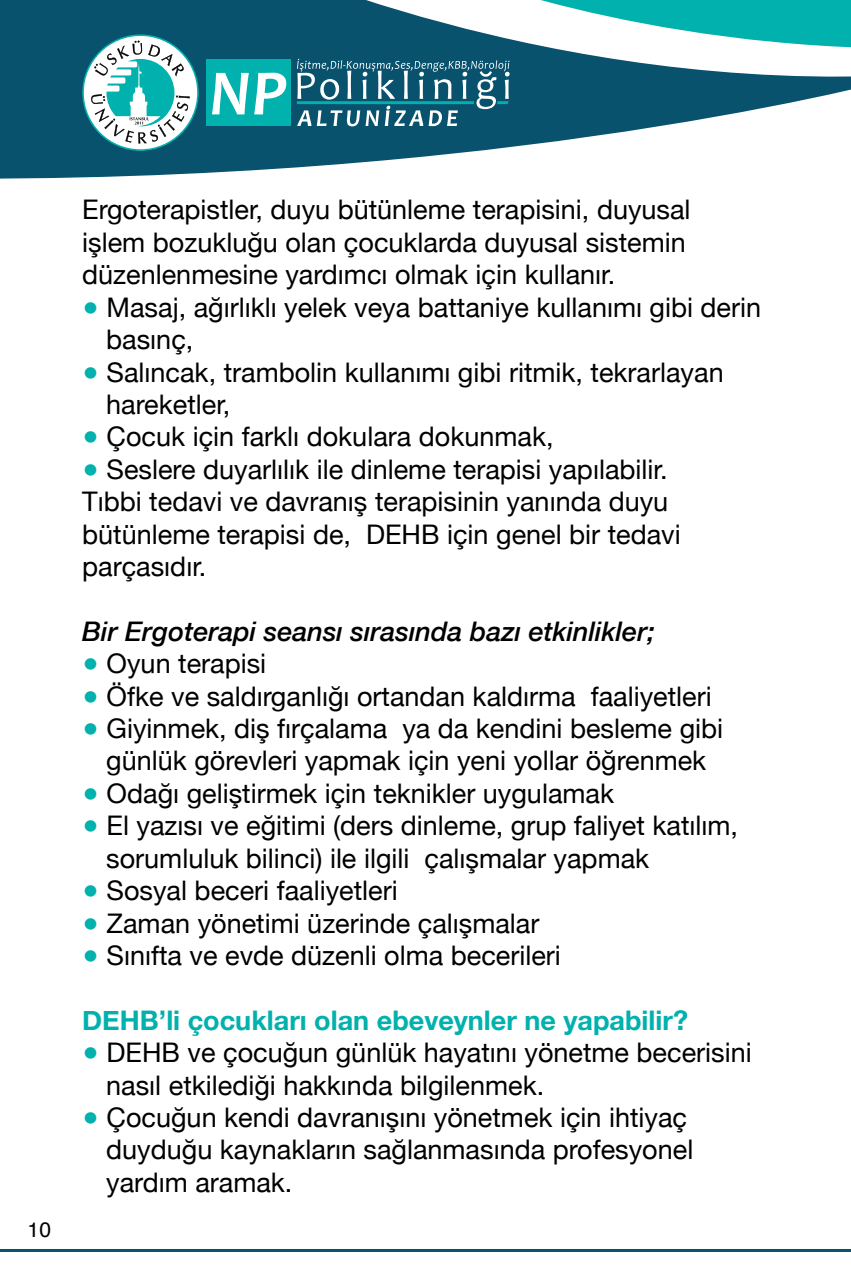
<style>
.page{position:relative;width:851px;height:1276px;background:#fff}
.page>*{position:absolute;margin:0;border:0;box-sizing:border-box;transform-origin:0 0}
.t1{font:27px/32.4px "Helvetica Neue";color:#000}
.t2{font:italic 500 27px "Helvetica Neue";color:#000}
.t3{font:700 27px "Helvetica Neue";color:#00b1ad}
.t4{font:21px "Helvetica";color:#000}
.s1{font-weight:700;color:#00b1ad}
</style>
<div class="page">
<svg style="left:0;top:0;width:660px;height:179px;fill:#09526e"></svg>
<svg style="left:82px;top:34px;width:117px;height:117px"></svg>
<div style="left:206px;top:59px;width:85px;height:67px;background:#00b1ad"></div>
<svg style="left:212px;top:73px;width:74px;height:41px"></svg>
<svg style="left:297px;top:0;width:553px;height:126px"></svg>
<hr style="left:0;top:1249px;width:850px;height:3px;background:#09526f">
<p class="t4" style="left:28px;top:1213px;width:25px">10</p>
<p class="t1" style="left:82px;top:195px;width:609px">Ergoterapistler, duyu bütünleme terapisini, duyusal işlem bozukluğu olan çocuklarda duyusal sistemin düzenlenmesine yardımcı olmak için kullanır.</p>
<p class="t1" style="left:106px;top:292px;width:656px;text-indent:-24px"><span class="s1">●</span> Masaj, ağırlıklı yelek veya battaniye kullanımı gibi derin basınç,</p>
<p class="t1" style="left:106px;top:357px;width:618px;text-indent:-24px"><span class="s1">●</span> Salıncak, trambolin kullanımı gibi ritmik, tekrarlayan hareketler,</p>
<p class="t1" style="left:82px;top:422px;width:472px"><span class="s1">●</span> Çocuk için farklı dokulara dokunmak,</p>
<p class="t1" style="left:82px;top:454px;width:600px"><span class="s1">●</span> Seslere duyarlılık ile dinleme terapisi yapılabilir.<br>Tıbbi tedavi ve davranış terapisinin yanında duyu bütünleme terapisi de, DEHB için genel bir tedavi parçasıdır.</p>
<p class="t2" style="left:82px;top:608px;width:574px">Bir Ergoterapi seansı sırasında bazı etkinlikler;</p>
<p class="t1" style="left:82px;top:649px;width:185px"><span class="s1">●</span> Oyun terapisi</p>
<p class="t1" style="left:82px;top:681px;width:631px"><span class="s1">●</span> Öfke ve saldırganlığı ortandan kaldırma faaliyetleri</p>
<p class="t1" style="left:82px;top:714px;width:642px;text-align:center"><span class="s1">●</span> Giyinmek, diş fırçalama ya da kendini besleme gibi günlük görevleri yapmak için yeni yollar öğrenmek</p>
<p class="t1" style="left:82px;top:778px;width:533px"><span class="s1">●</span> Odağı geliştirmek için teknikler uygulamak</p>
<p class="t1" style="left:106px;top:811px;width:633px;text-indent:-24px"><span class="s1">●</span> El yazısı ve eğitimi (ders dinleme, grup faliyet katılım, sorumluluk bilinci) ile ilgili çalışmalar yapmak</p>
<p class="t1" style="left:82px;top:876px;width:317px"><span class="s1">●</span> Sosyal beceri faaliyetleri</p>
<p class="t1" style="left:82px;top:908px;width:458px"><span class="s1">●</span> Zaman yönetimi üzerinde çalışmalar</p>
<p class="t1" style="left:82px;top:940px;width:480px"><span class="s1">●</span> Sınıfta ve evde düzenli olma becerileri</p>
<p class="t3" style="left:82px;top:999px;width:607px">DEHB’li çocukları olan ebeveynler ne yapabilir?</p>
<p class="t1" style="left:106px;top:1038px;width:646px;text-indent:-24px"><span class="s1">●</span> DEHB ve çocuğun günlük hayatını yönetme becerisini nasıl etkilediği hakkında bilgilenmek.</p>
<p class="t1" style="left:106px;top:1102px;width:588px;text-indent:-24px"><span class="s1">●</span> Çocuğun kendi davranışını yönetmek için ihtiyaç duyduğu kaynakların sağlanmasında profesyonel yardım aramak.</p>
</div>
